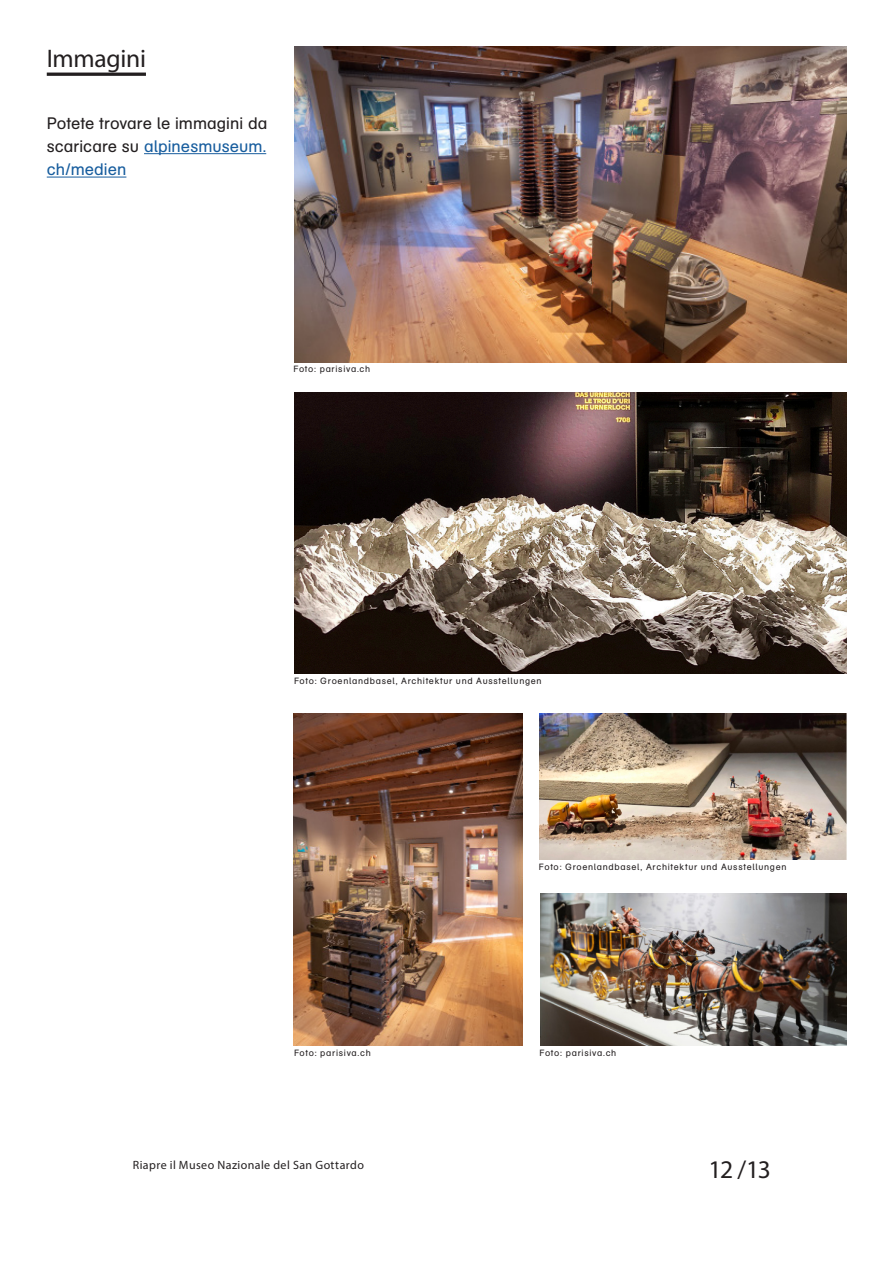
<style>
.page{position:relative;width:893px;height:1263px;background:#fff}
.page>*{position:absolute;margin:0;border:0;box-sizing:border-box;transform-origin:0 0}
.Titel{font:25.5px "Myriad Pro";letter-spacing:-.01em;color:#231f20}
.Text_WIDE{font:16.5px/23.4px "AG Schoolbookalps";letter-spacing:.005em;color:#231f20;text-align:justify}
.t1{font:12px "Myriad Pro";letter-spacing:.035em;color:#231f20}
.Bildlegende{font:9px "AG Schoolbookalps";letter-spacing:.075em;color:#231f20}
.s1{color:#175d9e}
</style>
<div class="page">
<hr style="left:47px;top:73px;width:99px;height:3px;background:#231f20">
<hr style="left:144px;top:153px;width:122px;height:1px;background:#175d9e">
<hr style="left:47px;top:177px;width:79px;height:1px;background:#175d9e">
<img style="left:294px;top:47px;width:552px;height:315px">
<img style="left:539px;top:713px;width:307px;height:147px">
<img style="left:293px;top:713px;width:229px;height:332px">
<img style="left:294px;top:393px;width:552px;height:281px">
<img style="left:540px;top:893px;width:306px;height:152px">
<p class="Titel" style="left:47px;top:42px;width:101px">Immagini</p>
<p class="Text_WIDE" style="left:47px;top:111px;width:222px">Potete trovare le immagini da scaricare su <span class="s1">alpinesmuseum. ch/medien</span></p>
<p class="Bildlegende" style="left:293px;top:364px;width:78px">Foto: parisiva.ch</p>
<p class="Bildlegende" style="left:294px;top:675px;width:249px">Foto: Groenlandbasel, Architektur und Ausstellungen</p>
<p class="Bildlegende" style="left:539px;top:862px;width:249px">Foto: Groenlandbasel, Architektur und Ausstellungen</p>
<p class="Bildlegende" style="left:294px;top:1047px;width:78px">Foto: parisiva.ch</p>
<p class="Bildlegende" style="left:539px;top:1047px;width:78px">Foto: parisiva.ch</p>
<h3 class="t1" style="left:133px;top:1158px;width:233px">Riapre il Museo Nazionale del San Gottardo</h3>
<h1 class="Titel" style="left:708px;top:1153px;width:64px">12 /13</h1>
</div>
